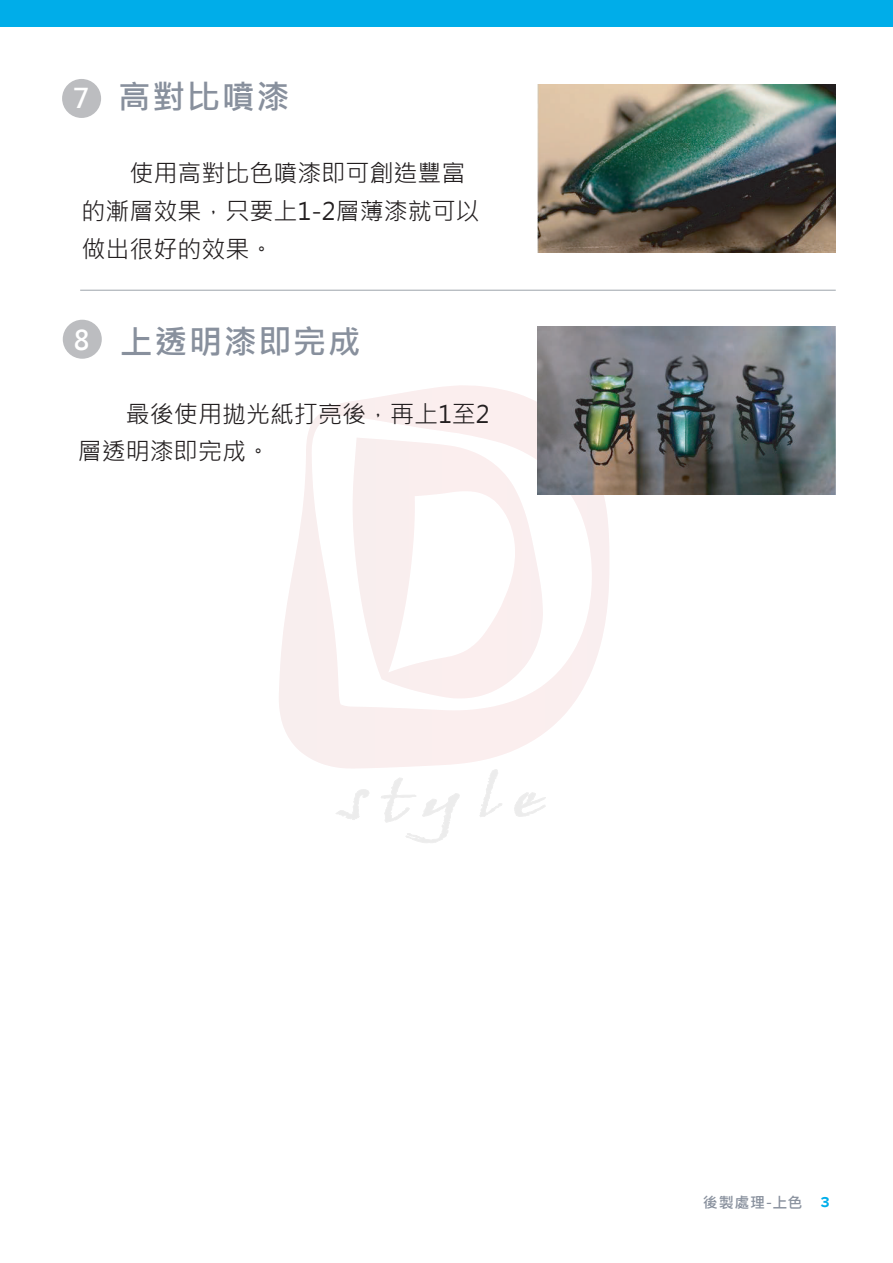
<style>
.page{position:relative;width:893px;height:1263px;background:#fff}
.page>*{position:absolute;margin:0;border:0;box-sizing:border-box;transform-origin:0 0}
.t1{font:700 33px "Microsoft Jheng Hei";letter-spacing:.05em;color:#88909d}
.t2{font:24px/37.8px "Microsoft Jheng Hei";color:#231f20}
.t3{font:700 15px "Microsoft Jheng Hei";letter-spacing:.05em;color:#88909d}
.s1{font-size:27px;color:#fff}
.s2{font-family:"Proxima Nova";color:#00aeea}
</style>
<div class="page">
<svg style="left:279px;top:385px;width:330px;height:383px"></svg>
<svg style="left:353px;top:438px;width:190px;height:260px"></svg>
<svg style="left:336px;top:789px;width:33px;height:31px"></svg>
<svg style="left:381px;top:778px;width:79px;height:65px"></svg>
<svg style="left:480px;top:769px;width:22px;height:48px"></svg>
<svg style="left:514px;top:792px;width:32px;height:25px"></svg>
<div style="left:0;top:0;width:893px;height:27px;background:#00ade9"></div>
<div style="left:62px;top:79px;width:39px;height:39px;background:#bcbdc0;border-radius:50%"></div>
<div style="left:63px;top:320px;width:39px;height:39px;background:#bcbdc0;border-radius:50%"></div>
<hr style="left:80px;top:290px;width:756px;height:1px;background:#9da4ab">
<img style="left:538px;top:85px;width:298px;height:168px">
<img style="left:538px;top:327px;width:298px;height:167px">
<h1 class="t1" style="left:73px;top:76px;width:218px"><span class="s1">7</span> 高對比噴漆</h1>
<p class="t2" style="left:82px;top:154px;width:400px;text-indent:48px">使用高對比色噴漆即可創造豐富的漸層效果，只要上1-2層薄漆就可以做出很好的效果。</p>
<h1 class="t1" style="left:74px;top:321px;width:289px"><span class="s1">8</span> 上透明漆即完成</h1>
<p class="t2" style="left:78px;top:395px;width:413px;text-indent:48px">最後使用拋光紙打亮後，再上1至2層透明漆即完成。</p>
<p class="t3" style="left:703px;top:1193px;width:128px">後製處理-上色 <span class="s2">3</span></p>
</div>
